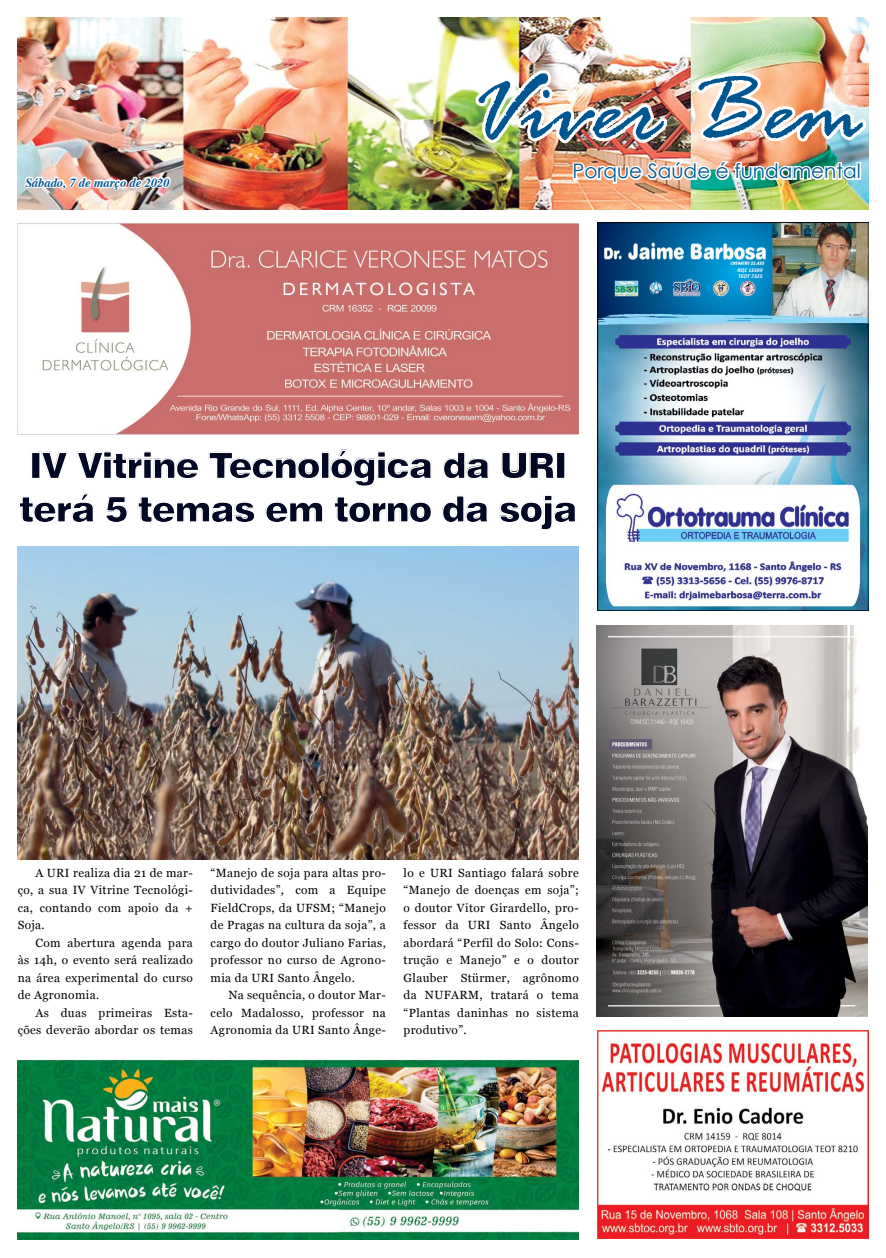
<style>
.page{position:relative;width:886px;height:1258px;background:#fff}
.page>*{position:absolute;margin:0;border:0;box-sizing:border-box;transform-origin:0 0}
.t1{font:italic 105px "Rage";color:#005691}
.t2{font:900 36.25px/43.5px "Swiss 721 BT";letter-spacing:-.04em;color:#030825}
.t3{font:20px "Century Gothic";color:#005691}
.t4{font:italic 700 12.5px "Times";color:#005691}
.t5{font:11.88px/17.5px "Georgia";letter-spacing:.03em;color:#000;text-align:justify}
.t6{font:italic 700 5.62px/6.8px "Calibri";color:#fff}
</style>
<div class="page">
<img style="left:18px;top:18px;width:850px;height:191px">
<img style="left:597px;top:223px;width:271px;height:388px">
<img style="left:472px;top:65px;width:200px;height:83px">
<img style="left:690px;top:69px;width:179px;height:78px">
<img style="left:22px;top:162px;width:151px;height:48px">
<img style="left:596px;top:625px;width:272px;height:391px">
<img style="left:571px;top:160px;width:287px;height:25px">
<div style="left:856px;top:162px;width:5px;height:18px;border:3px solid #fff"></div>
<img style="left:597px;top:1030px;width:271px;height:209px">
<img style="left:18px;top:1061px;width:561px;height:179px">
<img style="left:18px;top:223px;width:561px;height:212px">
<img style="left:18px;top:547px;width:561px;height:312px">
<p class="t4" style="left:25px;top:175px;width:146px">Sábado, 7 de março de 2020</p>
<h1 class="t1" style="left:462px;top:54px;width:402px">Viver Bem</h1>
<h3 class="t3" style="left:572px;top:157px;width:290px">Porque Saúde é fundamental</h3>
<p class="t6" style="left:737px;top:266px;width:27px">RQE 13599<br>TEOT 7325</p>
<h2 class="t2" style="left:19px;top:444px;width:560px">IV Vitrine Tecnológica da URI terá 5 temas em torno da soja</h2>
<p class="t5" style="left:18px;top:864px;width:177px;text-indent:18px">A URI realiza dia 21 de mar&shy;ço, a sua IV Vitrine Tecnológi&shy;ca, contando com apoio da + Soja.</p>
<p class="t5" style="left:18px;top:934px;width:177px;text-indent:18px">Com abertura agenda para às 14h, o evento será realizado na área experimental do curso de Agronomia.</p>
<p class="t5" style="left:18px;top:1004px;width:177px;text-align:right">As duas primeiras Esta&shy;ções deverão abordar os temas</p>
<p class="t5" style="left:211px;top:864px;width:177px">“Manejo de soja para altas pro&shy;dutividades”, com a Equipe FieldCrops, da UFSM; “Manejo de Pragas na cultura da soja”, a cargo do doutor Juliano Farias, professor no curso de Agrono&shy;mia da URI Santo Ângelo.</p>
<p class="t5" style="left:211px;top:986px;width:177px;text-indent:18px">Na sequência, o doutor Mar&shy;celo Madalosso, professor na Agronomia da URI Santo Ânge-</p>
<p class="t5" style="left:404px;top:864px;width:177px">lo e URI Santiago falará sobre “Manejo de doenças em soja”; o doutor Vitor Girardello, pro&shy;fessor da URI Santo Ângelo abordará “Perfil do Solo: Cons&shy;trução e Manejo” e o doutor Glauber Stürmer, agrônomo da NUFARM, tratará o tema “Plantas daninhas no sistema produtivo”.</p>
</div>
